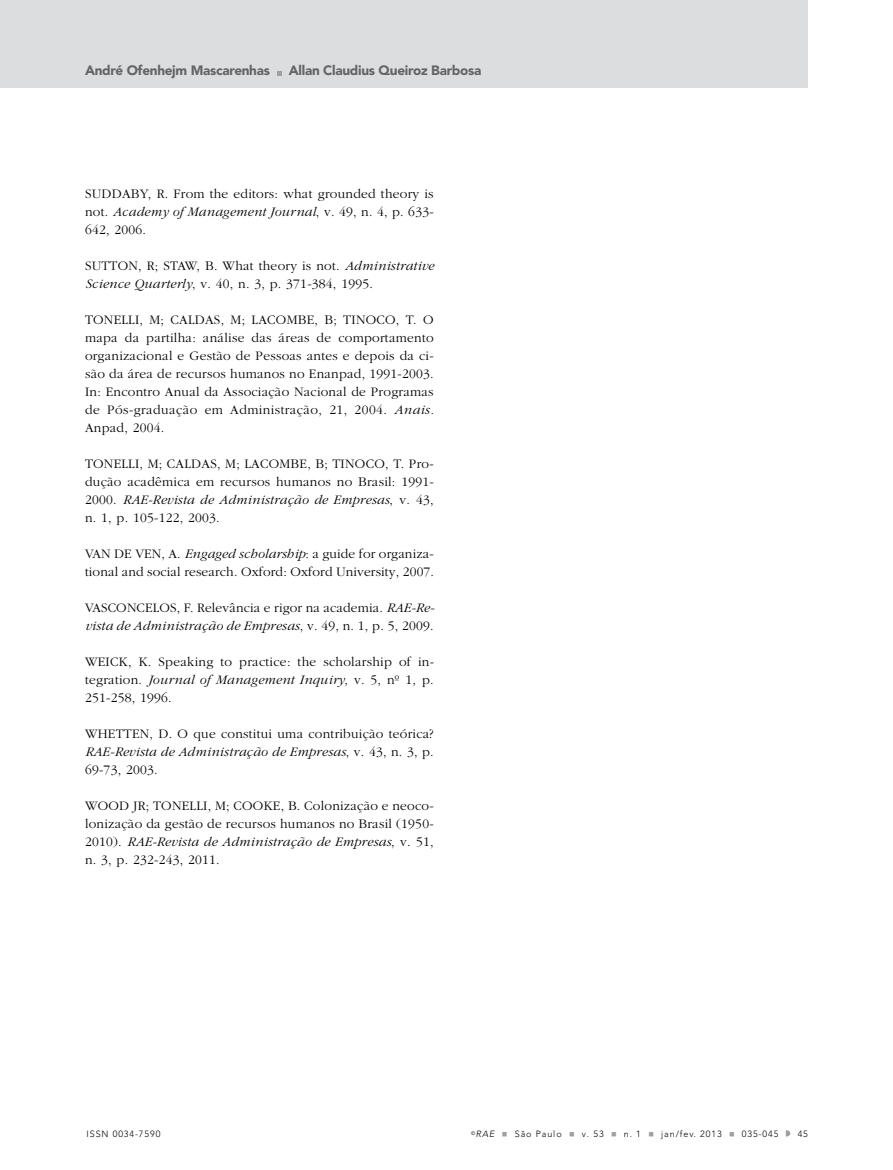
<style>
.page{position:relative;width:893px;height:1170px;background:#fff}
.page>*{position:absolute;margin:0;border:0;box-sizing:border-box;transform-origin:0 0}
.t1{font:300 13.5px/18px "Garamond";letter-spacing:.02em;color:#000;text-align:justify}
.t2{font:900 13.5px "Avenir LT Std";letter-spacing:-.02em;color:#636466}
.t3{font:300 9px "Avenir LT Std";letter-spacing:.1em;color:#000}
.s1{font-style:italic}
.s2{color:#9d9fa2}
</style>
<div class="page">
<div style="left:0;top:0;width:808px;height:87px;background:#dcddde"></div>
<svg style="left:277px;top:71px;width:5px;height:4px"></svg>
<svg style="left:786px;top:1130px;width:4px;height:6px"></svg>
<p class="t2" style="left:85px;top:62px;width:186px">André Ofenhejm Mascarenhas</p>
<p class="t2" style="left:289px;top:62px;width:194px">Allan Claudius Queiroz Barbosa</p>
<p class="t1" style="left:85px;top:185px;width:350px">SUDDABY, R. From the editors: what grounded theory is not. <span class="s1">Academy of Management Journal</span>, v. 49, n. 4, p. 633- 642, 2006.</p>
<p class="t1" style="left:85px;top:257px;width:350px">SUTTON, R; STAW, B. What theory is not. <span class="s1">Administrative<br>Science Quarterly</span>, v. 40, n. 3, p. 371-384, 1995.</p>
<p class="t1" style="left:85px;top:311px;width:350px">TONELLI, M; CALDAS, M; LACOMBE, B; TINOCO, T. O mapa da partilha: análise das áreas de comportamento organizacional e Gestão de Pessoas antes e depois da ci&shy;são da área de recursos humanos no Enanpad, 1991-2003.<br>In: Encontro Anual da Associação Nacional de Programas de Pós-graduação em Administração, 21, 2004. <span class="s1">Anais.<br></span>Anpad, 2004.</p>
<p class="t1" style="left:85px;top:455px;width:350px">TONELLI, M; CALDAS, M; LACOMBE, B; TINOCO, T. Pro&shy;dução acadêmica em recursos humanos no Brasil: 1991- 2000. <span class="s1">RAE-Revista de Administração de Empresas</span>, v. 43, n. 1, p. 105-122, 2003.</p>
<p class="t1" style="left:85px;top:545px;width:350px">Van de Ven , A. <span class="s1">Engaged scholarship</span>: a guide for organiza&shy;tional and social research. Oxford: Oxford University, 2007.</p>
<p class="t1" style="left:85px;top:599px;width:351px">VASCONCELOS, F. Relevância e rigor na academia. <span class="s1">RAE-Re&shy;vista de Administração de Empresas</span>, v. 49, n. 1, p. 5, 2009.</p>
<p class="t1" style="left:85px;top:653px;width:350px">WEICK, K. Speaking to practice: the scholarship of in&shy;tegration. <span class="s1">Journal of Management Inquiry</span>, v. 5, nº 1, p.<br>251-258, 1996.</p>
<p class="t1" style="left:85px;top:725px;width:350px">WHETTEN, D. O que constitui uma contribuição teórica?<br><span class="s1">RAE-Revista de Administração de Empresas</span>, v. 43, n. 3, p.<br>69-73, 2003.</p>
<p class="t1" style="left:85px;top:797px;width:350px">WOOD JR; TONELLI, M; COOKE, B. Colonização e neoco&shy;lonização da gestão de recursos humanos no Brasil (1950- 2010). <span class="s1">RAE-Revista de Administração de Empresas</span>, v. 51, n. 3, p. 232-243, 2011.</p>
<p class="t3" style="left:87px;top:1128px;width:75px">ISSN 0034-7590</p>
<p class="t3" style="left:471px;top:1128px;width:309px"><sup>©</sup><span class="s1">RAE</span> <span class="s2">■</span> São Paulo <span class="s2">■</span> v. 53 <span class="s2">■</span> n. 1 <span class="s2">■</span> jan/fev. 2013 <span class="s2">■</span> 035-045</p>
<p class="t3" style="left:798px;top:1128px;width:12px">45</p>
</div>
